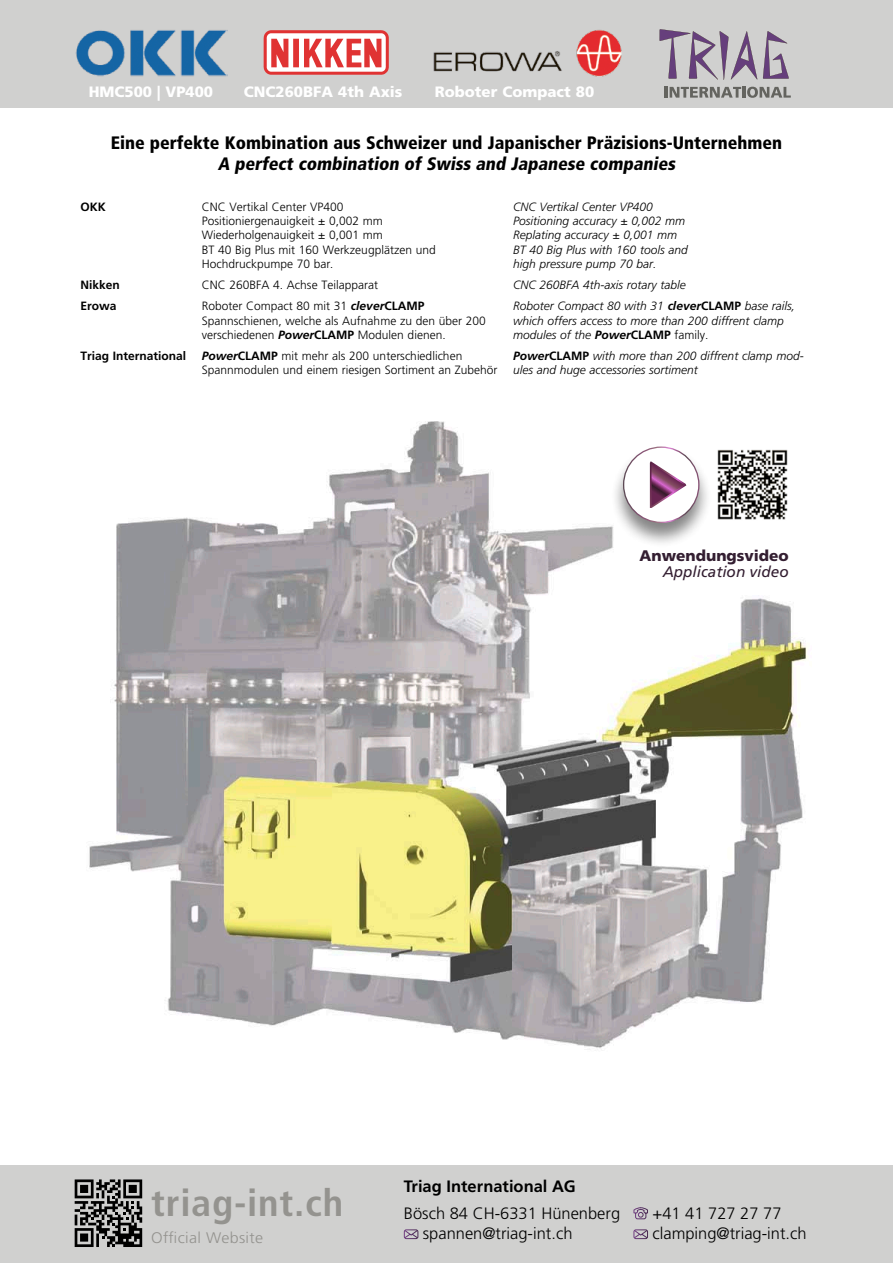
<style>
.page{position:relative;width:893px;height:1263px;background:#fff}
.page>*{position:absolute;margin:0;border:0;box-sizing:border-box;transform-origin:0 0}
.t1{font:700 condensed 37.5px "Frutiger LT Std";letter-spacing:.02em;color:#94938f;scale:1.05 1}
.t2{font:900 condensed 18px "Frutiger LT Std";color:#000}
.t3{font:italic 900 condensed 18px "Frutiger LT Std";color:#000}
.t4{font:300 16.5px "Frutiger LT Std";color:#000}
.t5{font:700 16.5px "Frutiger LT Std";color:#000}
.t6{font:italic 15.3px "Frutiger LT Std";color:#331e31}
.t7{font:900 15.3px "Frutiger LT Std";color:#331e31}
.t8{font:300 15.3px "Frutiger LT Std";letter-spacing:.02em;color:#94938f;scale:1.05 1}
.t9{font:900 15px "Frutiger LT Std";color:#fff}
.t10{font:300 12px/14.4px "Frutiger LT Std";color:#000}
.t11{font:italic 300 12px/14.4px "Frutiger LT Std";color:#000}
.t12{font:700 12px "Frutiger LT Std";color:#000}
.s1{font-style:italic}
.s2{font-weight:700;font-style:italic}
.s3{font-weight:700}
.s4{font-weight:700;font-style:normal}
.s5{font-style:normal}
</style>
<div class="page">
<img style="left:89px;top:421px;width:719px;height:629px">
<div style="left:0;top:1165px;width:893px;height:98px;background:#d0d0cf"></div>
<div style="left:0;top:0;width:893px;height:108px;background:#d0d0cf"></div>
<img style="left:433px;top:29px;width:189px;height:47px">
<svg style="left:664px;top:87px;width:127px;height:11px"></svg>
<svg style="left:763px;top:31px;width:26px;height:48px"></svg>
<svg style="left:659px;top:29px;width:98px;height:51px"></svg>
<svg style="left:264px;top:30px;width:125px;height:45px;background:#ee9595"></svg>
<img style="left:75px;top:30px;width:153px;height:47px">
<svg style="left:633px;top:1207px;width:15px;height:12px"></svg>
<div style="left:404px;top:1229px;width:14px;height:10px;border:1px solid #fff;border-radius:2px"></div>
<svg style="left:404px;top:1230px;width:14px;height:8px"></svg>
<div style="left:634px;top:1229px;width:14px;height:10px;border:1px solid #fff;border-radius:2px"></div>
<svg style="left:634px;top:1230px;width:14px;height:8px"></svg>
<img style="left:717px;top:449px;width:72px;height:72px">
<div style="left:610px;top:446px;width:102px;height:102px;background:#000;opacity:.6"></div>
<div style="left:624px;top:447px;width:75px;height:75px;background:#fff;border-radius:50%"></div>
<div style="left:623px;top:446px;width:76px;height:77px;border:1px solid #fff;border-radius:50%"></div>
<svg style="left:649px;top:461px;width:38px;height:47px"></svg>
<svg style="left:75px;top:1179px;width:67px;height:68px"></svg>
<p class="t9" style="left:89px;top:83px;width:126px">HMC500 | VP400</p>
<p class="t9" style="left:244px;top:83px;width:160px">CNC260BFA 4th Axis</p>
<p class="t9" style="left:435px;top:83px;width:161px">Roboter Compact 80</p>
<h2 class="t2" style="left:111px;top:131px;width:673px">Eine perfekte Kombination aus Schweizer und Japanischer Präzisions-Unternehmen</h2>
<h2 class="t3" style="left:218px;top:153px;width:462px">A perfect combination of Swiss and Japanese companies</h2>
<p class="t12" style="left:80px;top:199px;width:27px">OKK</p>
<p class="t10" style="left:202px;top:199px;width:235px">CNC Vertikal Center VP400<br>Positioniergenauigkeit ± 0,002 mm<br>Wiederholgenauigkeit ± 0,001 mm<br>BT 40 Big Plus mit 160 Werkzeugplätzen und<br>Hochdruckpumpe 70 bar<span class="s1">.</span></p>
<p class="t11" style="left:513px;top:199px;width:176px">CNC Vertikal Center VP400<br>Positioning accuracy ± 0,002 mm<br>Replating accuracy ± 0,001 mm<br>BT 40 Big Plus with 160 tools and high pressure pump 70 bar.</p>
<p class="t12" style="left:80px;top:278px;width:41px">Nikken</p>
<p class="t10" style="left:202px;top:278px;width:178px">CNC 260BFA 4. Achse Teilapparat</p>
<p class="t11" style="left:513px;top:278px;width:174px">CNC 260BFA 4th-axis rotary table</p>
<p class="t12" style="left:80px;top:299px;width:38px">Erowa</p>
<p class="t10" style="left:202px;top:299px;width:285px">Roboter Compact 80 mit 31 <span class="s2">clever</span><span class="s3">CLAMP<br></span>Spannschienen, welche als Aufnahme zu den über 200 verschiedenen <span class="s2">Power</span><span class="s3">CLAMP</span> Modulen dienen.</p>
<p class="t11" style="left:513px;top:299px;width:283px">Roboter Compact 80 with 31 <span class="s3">clever</span><span class="s4">CLAMP</span> base rails, which offers access to more than 200 diffrent clamp modules of the <span class="s3">Power</span><span class="s4">CLAMP</span> <span class="s5">family.</span></p>
<p class="t12" style="left:80px;top:349px;width:107px">Triag International</p>
<p class="t10" style="left:202px;top:349px;width:297px"><span class="s2">Power</span><span class="s3">CLAMP</span> mit mehr als 200 unterschiedlichen<br>Spannmodulen und einem riesigen Sortiment an Zubehör</p>
<p class="t11" style="left:513px;top:349px;width:292px"><span class="s3">Power</span><span class="s4">CLAMP</span> with more than 200 diffrent clamp mod&shy;ules and huge accessories sortiment</p>
<p class="t7" style="left:640px;top:546px;width:151px">Anwendungsvideo</p>
<p class="t6" style="left:663px;top:563px;width:128px">Application video</p>
<h1 class="t1" style="left:151px;top:1181px;width:184px">triag-int.ch</h1>
<p class="t8" style="left:151px;top:1229px;width:108px">Official Website</p>
<h3 class="t5" style="left:404px;top:1176px;width:173px">Triag International AG</h3>
<h3 class="t4" style="left:404px;top:1204px;width:218px">Bösch 84 CH-6331 Hünenberg</h3>
<h3 class="t4" style="left:652px;top:1204px;width:131px">+41 41 727 27 77</h3>
<h3 class="t4" style="left:423px;top:1224px;width:151px">spannen@triag-int.ch</h3>
<h3 class="t4" style="left:652px;top:1224px;width:156px">clamping@triag-int.ch</h3>
</div>
